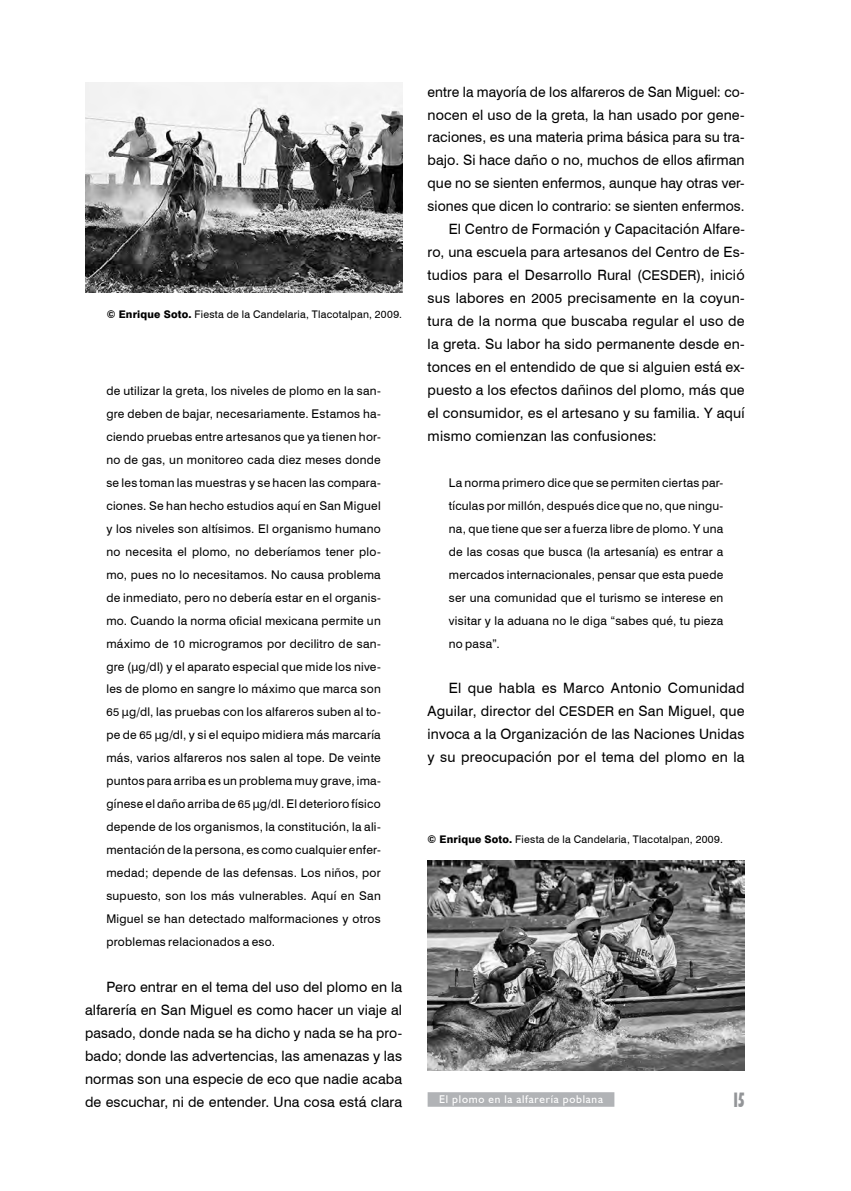
<style>
.page{position:relative;width:851px;height:1191px;background:#fff}
.page>*{position:absolute;margin:0;border:0;box-sizing:border-box;transform-origin:0 0}
.t1{font:700 condensed 21px "Humanist 521 BT Xtra";color:#939598;scale:.75 1}
.t2{font:14.25px/23px "Swiss 721 BT";letter-spacing:.01em;color:#000;text-align:justify}
.t3{font:12px/23px "Swiss 721 BT";letter-spacing:.02em;color:#000;text-align:justify}
.t4{font:11.25px "Humanist 521 BT";letter-spacing:.07em;color:#fff}
.t5{font:10.5px "Swiss 721 BT";letter-spacing:.025em;color:#000}
.s1{font-weight:800}
.s2{font-size:11.25px}
.s3{font-size:13.5px}
</style>
<div class="page">
<div style="left:427px;top:1092px;width:187px;height:14px;background:#b1b3b6"></div>
<img style="left:427px;top:860px;width:317px;height:210px">
<img style="left:85px;top:82px;width:317px;height:211px">
<p class="t5" style="left:107px;top:307px;width:297px"><span class="s1">© Enrique Soto.</span> Fiesta de la Candelaria, Tlacotalpan, 2009.</p>
<p class="t3" style="left:106px;top:379px;width:276px">de utilizar la greta, los niveles de plomo en la san&shy;gre deben de bajar, necesariamente. Estamos ha&shy;ciendo pruebas entre artesanos que ya tienen hor&shy;no de gas, un monitoreo cada diez meses donde se les toman las muestras y se hacen las compara&shy;ciones. Se han hecho estudios aquí en San Miguel y los niveles son altísimos. El organismo humano no necesita el plomo, no deberíamos tener plo&shy;mo, pues no lo necesitamos. No causa problema de inmediato, pero no debería estar en el organis&shy;mo. Cuando la norma oficial mexicana permite un máximo de <span class="s2">10</span> microgramos por decilitro de san&shy;gre (μg/dl) y el aparato especial que mide los nive&shy;les de plomo en sangre lo máximo que marca son <span class="s2">65</span> μg/dl, las pruebas con los alfareros suben al to&shy;pe de <span class="s2">65</span> μg/dl, y si el equipo midiera más marcaría más, varios alfareros nos salen al tope. De veinte puntos para arriba es un problema muy grave, ima&shy;gínese el daño arriba de <span class="s2">65</span> μg/dl. El deterioro físico depende de los organismos, la constitución, la ali&shy;mentación de la persona, es como cualquier enfer&shy;medad; depende de las defensas. Los niños, por supuesto, son los más vulnerables. Aquí en San Miguel se han detectado malformaciones y otros problemas relacionados a eso.</p>
<p class="t2" style="left:85px;top:974px;width:318px;text-indent:21px">Pero entrar en el tema del uso del plomo en la alfarería en San Miguel es como hacer un viaje al pasado, donde nada se ha dicho y nada se ha pro&shy;bado; donde las advertencias, las amenazas y las normas son una especie de eco que nadie acaba de escuchar, ni de entender. Una cosa está clara</p>
<p class="t2" style="left:427px;top:79px;width:318px">entre la mayoría de los alfareros de San Miguel: co-</p>
<p class="t2" style="left:427px;top:102px;width:318px">nocen el uso de la greta, la han usado por gene-</p>
<p class="t2" style="left:427px;top:125px;width:318px">raciones, es una materia prima básica para su tra-</p>
<p class="t2" style="left:427px;top:148px;width:318px">bajo. Si hace daño o no, muchos de ellos afirman</p>
<p class="t2" style="left:427px;top:171px;width:318px">que no se sienten enfermos, aunque hay otras ver-</p>
<p class="t2" style="left:427px;top:194px;width:318px">siones que dicen lo contrario: se sienten enfermos.</p>
<p class="t2" style="left:449px;top:217px;width:297px">El Centro de Formación y Capacitación Alfare-</p>
<p class="t2" style="left:427px;top:240px;width:318px">ro, una escuela para artesanos del Centro de Es-</p>
<p class="t2" style="left:427px;top:263px;width:318px">tudios para el Desarrollo Rural (<span class="s3">CESDER</span>), inició</p>
<p class="t2" style="left:427px;top:286px;width:318px">sus labores en <span class="s3">2005</span> precisamente en la coyun-</p>
<p class="t2" style="left:427px;top:309px;width:318px">tura de la norma que buscaba regular el uso de</p>
<p class="t2" style="left:427px;top:332px;width:318px">la greta. Su labor ha sido permanente desde en-</p>
<p class="t2" style="left:427px;top:355px;width:318px">tonces en el entendido de que si alguien está ex-</p>
<p class="t2" style="left:427px;top:378px;width:318px">puesto a los efectos dañinos del plomo, más que</p>
<p class="t2" style="left:427px;top:401px;width:318px">el consumidor, es el artesano y su familia. Y aquí</p>
<p class="t2" style="left:427px;top:424px;width:231px">mismo comienzan las confusiones:</p>
<p class="t3" style="left:449px;top:470px;width:276px">La norma primero dice que se permiten ciertas par&shy;tículas por millón, después dice que no, que ningu&shy;na, que tiene que ser a fuerza libre de plomo. Y una de las cosas que busca (la artesanía) es entrar a mercados internacionales, pensar que esta puede ser una comunidad que el turismo se interese en visitar y la aduana no le diga “sabes qué, tu pieza no pasa”.</p>
<p class="t2" style="left:427px;top:676px;width:318px;text-indent:21px">El que habla es Marco Antonio Comunidad Aguilar, director del <span class="s3">CESDER</span> en San Miguel, que invoca a la Organización de las Naciones Unidas y su preocupación por el tema del plomo en la</p>
<p class="t5" style="left:427px;top:831px;width:297px"><span class="s1">© Enrique Soto.</span> Fiesta de la Candelaria, Tlacotalpan, 2009.</p>
<p class="t4" style="left:439px;top:1092px;width:165px">El plomo en la alfarería poblana</p>
<p class="t1" style="left:733px;top:1086px;width:16px">15</p>
</div>
